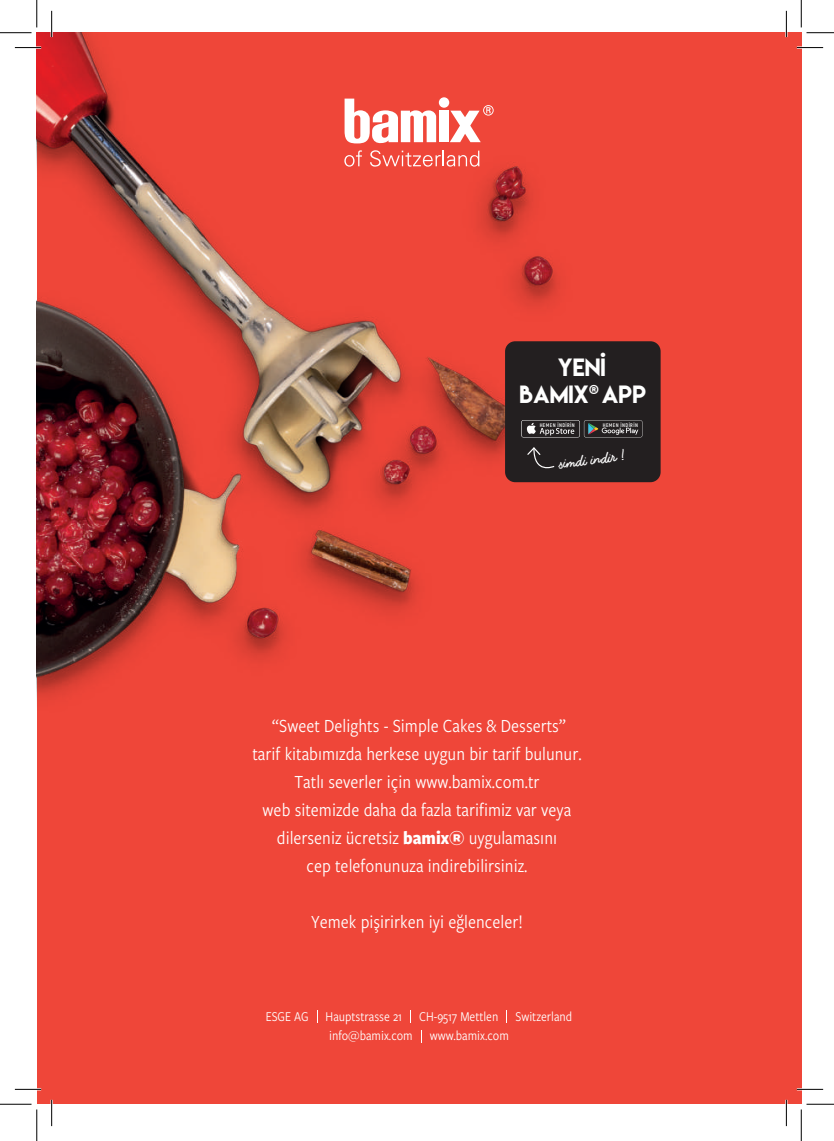
<style>
.page{position:relative;width:834px;height:1141px;background:#fff}
.page>*{position:absolute;margin:0;border:0;box-sizing:border-box;transform-origin:0 0}
.t1{font:22.22px/26.9px "Lemon Milk";color:#fff;text-align:center}
.t2{font:19.25px/28px "Freight Sans Cnd Pro";color:#fff;text-align:center}
.t3{font:700 14.35px "Fabfelt Script";color:#fff}
.t4{font:14px/19.2px "Freight Sans Cnd Pro";color:#fff;text-align:center}
.t5{font:700 5.25px "Akrobat";letter-spacing:.075em;color:#fff}
.s1{font-weight:700}
</style>
<div class="page">
<div style="left:37px;top:33px;width:764px;height:1071px;background:#ef4639"></div>
<svg style="left:317px;top:1011px;width:1px;height:12px"></svg>
<svg style="left:410px;top:1011px;width:1px;height:12px"></svg>
<svg style="left:506px;top:1011px;width:1px;height:12px"></svg>
<svg style="left:421px;top:1030px;width:1px;height:12px"></svg>
<img style="left:37px;top:33px;width:558px;height:667px">
<div style="left:505px;top:341px;width:155px;height:141px;background:#231f20;border-radius:10px"></div>
<svg style="left:527px;top:447px;width:28px;height:22px"></svg>
<hr style="left:15px;top:46px;width:26px;height:3px;background:#fff">
<hr style="left:796px;top:46px;width:27px;height:3px;background:#fff">
<hr style="left:15px;top:1088px;width:26px;height:2px;background:#fff">
<hr style="left:796px;top:1088px;width:27px;height:2px;background:#fff">
<hr style="left:51px;top:11px;width:2px;height:26px;background:#fff">
<hr style="left:51px;top:1100px;width:2px;height:26px;background:#fff">
<hr style="left:785px;top:11px;width:2px;height:26px;background:#fff">
<hr style="left:785px;top:1100px;width:2px;height:26px;background:#fff">
<svg style="left:15px;top:47px;width:26px;height:1px"></svg>
<svg style="left:796px;top:47px;width:27px;height:1px"></svg>
<svg style="left:15px;top:1089px;width:26px;height:1px"></svg>
<svg style="left:796px;top:1089px;width:27px;height:1px"></svg>
<svg style="left:51px;top:11px;width:1px;height:26px"></svg>
<svg style="left:51px;top:1100px;width:1px;height:26px"></svg>
<svg style="left:786px;top:11px;width:1px;height:26px"></svg>
<svg style="left:786px;top:1100px;width:1px;height:26px"></svg>
<hr style="left:0;top:32px;width:32px;height:1px;background:#000">
<hr style="left:0;top:1104px;width:32px;height:1px;background:#000">
<svg style="left:806px;top:1104px;width:27px;height:1px"></svg>
<svg style="left:36px;top:0;width:1px;height:27px"></svg>
<hr style="left:36px;top:1109px;width:1px;height:32px;background:#000">
<svg style="left:800px;top:0;width:33px;height:33px"></svg>
<hr style="left:800px;top:1109px;width:1px;height:32px;background:#000">
<svg style="left:526px;top:423px;width:48px;height:12px"></svg>
<svg style="left:583px;top:420px;width:59px;height:17px"></svg>
<div style="left:539px;top:422px;width:39px;height:5px;background:#231f20"></div>
<div style="left:600px;top:422px;width:38px;height:5px;background:#231f20"></div>
<p class="t1" style="left:519px;top:353px;width:128px">YEN&lt;<br>BAMIX<sup>®</sup> APP</p>
<p class="t5" style="left:539px;top:421px;width:37px">HEMEN İNDİRİN</p>
<p class="t5" style="left:602px;top:421px;width:37px">HEMEN İNDİRİN</p>
<p class="t3" style="left:557px;top:454px;width:69px;rotate:-8deg">simdi indir !</p>
<p class="t2" style="left:252px;top:711px;width:331px">“Sweet Delights - Simple Cakes &amp; Desserts”<br>tarif kitabımızda herkese uygun bir tarif bulunur.<br>Tatlı severler için www.bamix.com.tr<br>web sitemizde daha da fazla tarifimiz var veya dilerseniz ücretsiz <span class="s1">bamix®</span> uygulamasını<br>cep telefonunuza indirebilirsiniz.</p>
<p class="t2" style="left:311px;top:907px;width:213px">Yemek pişirirken iyi eğlenceler!</p>
<p class="t4" style="left:265px;top:1006px;width:308px">ESGE AG Hauptstrasse 21 CH-9517 Mettlen Switzerland info@bamix.com www.bamix.com</p>
</div>
